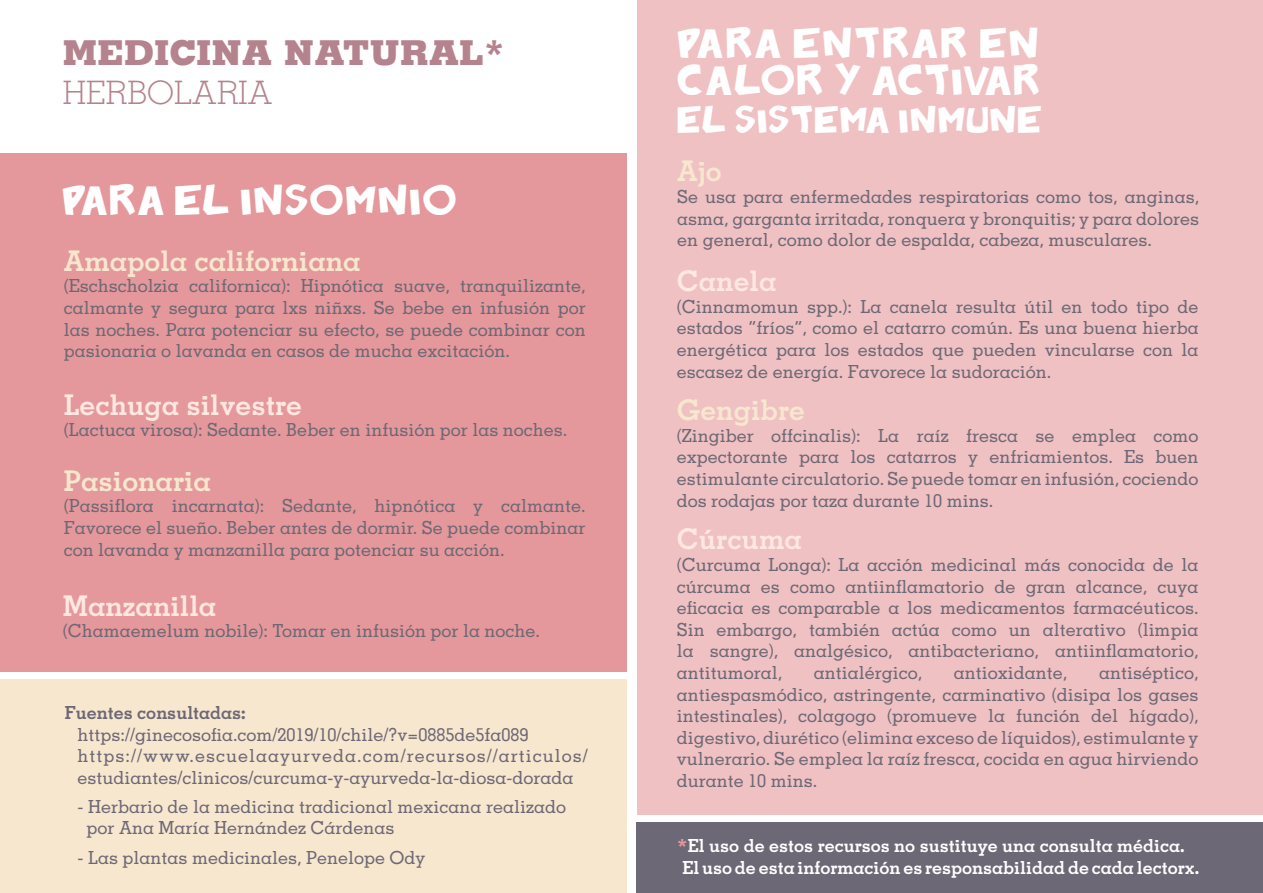
<style>
.page{position:relative;width:1263px;height:893px;background:#fff}
.page>*{position:absolute;margin:0;border:0;box-sizing:border-box;transform-origin:0 0}
.t1{font:800 34.35px "Memphis";color:#b5838d}
.t2{font:300 32.25px "Memphis";color:#b5838d}
.t3{font:700 28.5px "Memphis";color:#f8e7cf}
.t4{font:700 28.5px "Memphis";color:#ffe8e1}
.t5{font:28.5px/37.5px "Badonk a donk";letter-spacing:.025em;color:#fff}
.t6{font:25.5px "Badonk a donk";letter-spacing:.015em;color:#fff}
.t7{font:500 18px/21.6px "Memphis";color:#6d6875;text-align:justify}
.t8{font:700 18px/21.6px "Memphis";color:#fff}
.t9{font:700 18px "Memphis";color:#6d6875}
.s1{font-weight:800;color:#e5989b}
</style>
<div class="page">
<div style="left:637px;top:0;width:626px;height:814px;background:#efc1c3"></div>
<div style="left:0;top:153px;width:627px;height:519px;background:#e5989b"></div>
<div style="left:0;top:679px;width:627px;height:214px;background:#f8e7cf"></div>
<div style="left:636px;top:822px;width:627px;height:71px;background:#6d6875"></div>
<h3 class="t5" style="left:678px;top:26px;width:366px">PARA ENTRAR EN<br>CALOR Y ACTIVAR</h3>
<h3 class="t6" style="left:678px;top:103px;width:367px">EL SISTEMA INMUNE</h3>
<h3 class="t3" style="left:677px;top:153px;width:46px">Ajo</h3>
<p class="t7" style="left:677px;top:185px;width:523px">Se usa para enfermedades respiratorias como tos, anginas, asma, garganta irritada, ronquera y bronquitis; y para dolores en general, como dolor de espalda, cabeza, musculares.</p>
<h3 class="t4" style="left:677px;top:263px;width:101px">Canela</h3>
<p class="t7" style="left:677px;top:295px;width:523px">(Cinnamomun spp.): La canela resulta útil en todo tipo de estados “fríos”, como el catarro común. Es una buena hierba energética para los estados que pueden vincularse con la escasez de energía. Favorece la sudoración.</p>
<h3 class="t3" style="left:677px;top:392px;width:130px">Gengibre</h3>
<p class="t7" style="left:677px;top:424px;width:523px">(Zingiber offcinalis): La raíz fresca se emplea como expectorante para los catarros y enfriamientos. Es buen estimulante circulatorio. Se puede tomar en infusión, cociendo dos rodajas por taza durante 10 mins.</p>
<h3 class="t4" style="left:677px;top:521px;width:127px">Cúrcuma</h3>
<p class="t7" style="left:677px;top:553px;width:523px">(Curcuma Longa): La acción medicinal más conocida de la cúrcuma es como antiinflamatorio de gran alcance, cuya eficacia es comparable a los medicamentos farmacéuticos.<br>Sin embargo, también actúa como un alterativo (limpia la sangre), analgésico, antibacteriano, antiinflamatorio, antitumoral,</p>
<h1 class="t1" style="left:63px;top:30px;width:444px">MEDICINA NATURAL*</h1>
<h2 class="t2" style="left:63px;top:72px;width:211px">HERBOLARIA</h2>
<h3 class="t5" style="left:63px;top:184px;width:397px">PARA EL INSOMNIO</h3>
<h3 class="t3" style="left:64px;top:243px;width:298px">Amapola californiana</h3>
<p class="t7" style="left:64px;top:275px;width:523px">(Eschscholzia californica): Hipnótica suave, tranquilizante, calmante y segura para lxs niñxs. Se bebe en infusión por las noches. Para potenciar su efecto, se puede combinar con pasionaria o lavanda en casos de mucha excitación.</p>
<h3 class="t4" style="left:64px;top:386px;width:240px">Lechuga silvestre</h3>
<p class="t7" style="left:64px;top:419px;width:505px">(Lactuca virosa): Sedante. Beber en infusión por las noches.</p>
<h3 class="t3" style="left:64px;top:463px;width:149px">Pasionaria</h3>
<p class="t7" style="left:64px;top:495px;width:523px">(Passiflora incarnata): Sedante, hipnótica y calmante.<br>Favorece el sueño. Beber antes de dormir. Se puede combinar con lavanda y manzanilla para potenciar su acción.</p>
<h3 class="t4" style="left:63px;top:587px;width:155px">Manzanilla</h3>
<p class="t7" style="left:63px;top:620px;width:479px">(Chamaemelum nobile): Tomar en infusión por la noche.</p>
<p class="t7" style="left:814px;top:661px;width:110px">antialérgico,</p>
<p class="t7" style="left:954px;top:661px;width:115px">antioxidante,</p>
<p class="t7" style="left:677px;top:661px;width:523px;text-indent:422px">antiséptico, antiespasmódico, astringente, carminativo (disipa los gases intestinales), colagogo (promueve la función del hígado), digestivo, diurético (elimina exceso de líquidos), estimulante y vulnerario. Se emplea la raíz fresca, cocida en agua hirviendo durante 10 mins.</p>
<p class="t9" style="left:65px;top:701px;width:182px">Fuentes consultadas:</p>
<p class="t7" style="left:78px;top:723px;width:512px;text-align:left">https://ginecosofia.com/2019/10/chile/?v=0885de5fa089 https://www.escuelaayurveda.com/recursos//articulos/ estudiantes/clinicos/curcuma-y-ayurveda-la-diosa-dorada</p>
<p class="t7" style="left:87px;top:795px;width:481px;text-indent:-9px">- Herbario de la medicina tradicional mexicana realizado por Ana María Hernández Cárdenas</p>
<p class="t7" style="left:78px;top:846px;width:349px">- Las plantas medicinales, Penelope Ody</p>
<p class="t8" style="left:682px;top:835px;width:518px;text-indent:-6px"><span class="s1">*</span>El uso de estos recursos no sustituye una consulta médica.<br>El uso de esta información es responsabilidad de cada lectorx.</p>
</div>
